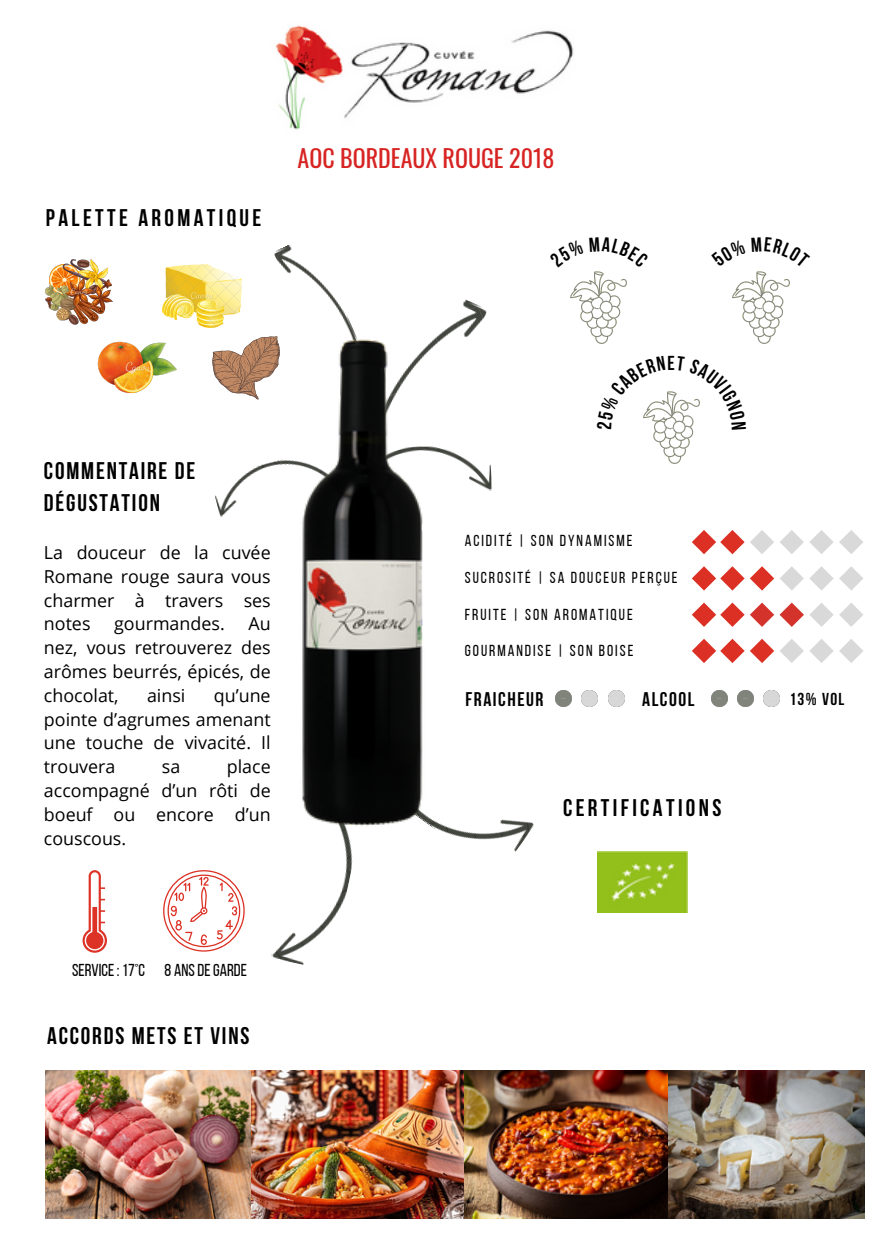
<style>
.page{position:relative;width:894px;height:1258px;background:#fff}
.page>*{position:absolute;margin:0;border:0;box-sizing:border-box;transform-origin:0 0}
.t1{font:700 24px/32.1px "Bebas Neue";letter-spacing:.075em;color:#000}
.t2{font:700 24px "Bebas Neue";letter-spacing:.14em;color:#000}
.t3{font:24px "Oswald";color:#d72422}
.t4{font:700 20.1px "Bebas Neue";color:#000}
.t5{font:700 19.8px "Bebas Neue";letter-spacing:.08em;color:#000}
.t6{font:18px/23.7px "Open Sans";color:#000;text-align:justify}
.t7{font:17.1px "Bebas Neue";color:#000}
.t8{font:700 17.1px "Bebas Neue";color:#000}
.t9{font:15.9px "Bebas Neue";letter-spacing:.125em;color:#000}
</style>
<div class="page">
<img style="left:469px;top:464px;width:23px;height:27px">
<img style="left:215px;top:459px;width:75px;height:58px">
<img style="left:274px;top:245px;width:81px;height:88px">
<img style="left:432px;top:819px;width:102px;height:33px">
<img style="left:271px;top:833px;width:82px;height:132px">
<img style="left:432px;top:299px;width:55px;height:173px">
<img style="left:290px;top:333px;width:142px;height:500px">
<img style="left:597px;top:851px;width:90px;height:61px">
<img style="left:45px;top:259px;width:68px;height:66px">
<img style="left:90px;top:320px;width:87px;height:73px">
<img style="left:162px;top:265px;width:79px;height:63px">
<svg style="left:212px;top:336px;width:68px;height:63px"></svg>
<img style="left:570px;top:271px;width:56px;height:72px">
<img style="left:653px;top:392px;width:41px;height:72px">
<img style="left:732px;top:271px;width:56px;height:72px">
<svg style="left:809px;top:530px;width:54px;height:24px"></svg>
<svg style="left:692px;top:530px;width:111px;height:24px"></svg>
<svg style="left:809px;top:566px;width:54px;height:24px"></svg>
<svg style="left:692px;top:566px;width:111px;height:24px"></svg>
<svg style="left:809px;top:603px;width:54px;height:24px"></svg>
<svg style="left:692px;top:602px;width:111px;height:25px"></svg>
<svg style="left:810px;top:639px;width:53px;height:24px"></svg>
<svg style="left:692px;top:639px;width:111px;height:24px"></svg>
<img style="left:555px;top:691px;width:16px;height:15px">
<img style="left:581px;top:691px;width:16px;height:15px">
<img style="left:608px;top:691px;width:16px;height:15px">
<img style="left:711px;top:691px;width:16px;height:15px">
<img style="left:737px;top:691px;width:16px;height:15px">
<img style="left:763px;top:691px;width:15px;height:15px">
<svg style="left:82px;top:870px;width:25px;height:83px"></svg>
<svg style="left:163px;top:870px;width:81px;height:81px"></svg>
<img style="left:45px;top:1070px;width:623px;height:148px">
<img style="left:668px;top:1070px;width:196px;height:148px">
<img style="left:276px;top:25px;width:298px;height:105px">
<svg style="left:643px;top:392px;width:22px;height:37px"></svg>
<svg style="left:676px;top:392px;width:24px;height:37px"></svg>
<p class="t2" style="left:46px;top:208px;width:217px">PALETTE AROMATIQUE</p>
<p class="t3" style="left:297px;top:139px;width:258px">AOC BORDEAUX ROUGE 2018</p>
<p class="t1" style="left:44px;top:456px;width:153px">COMMENTAIRE DE<br>DÉGUSTATION</p>
<p class="t6" style="left:44px;top:540px;width:228px">La douceur de la cuvée Romane rouge saura vous charmer à travers ses notes</p>
<p class="t6" style="left:114px;top:611px;width:112px">gourmandes.</p>
<p class="t6" style="left:44px;top:611px;width:228px;text-indent:204px">Au nez, vous retrouverez des arômes beurrés, épicés, de chocolat,</p>
<p class="t6" style="left:147px;top:683px;width:40px">ainsi</p>
<p class="t6" style="left:44px;top:683px;width:228px;text-indent:170px">qu’une pointe d’agrumes amenant une touche de vivacité. Il trouvera</p>
<p class="t6" style="left:44px;top:754px;width:228px;text-indent:183px">place accompagné d’un rôti de boeuf ou encore d’un couscous.</p>
<p class="t6" style="left:162px;top:754px;width:20px">sa</p>
<p class="t7" style="left:72px;top:962px;width:176px">SERVICE: 17°C 8 ANSDEGARDE</p>
<p class="t1" style="left:47px;top:1022px;width:204px">ACCORDS METS ET VINS</p>
<p class="t4" style="left:667px;top:354px;width:9px">E</p>
<p class="t9" style="left:464px;top:534px;width:169px">ACIDITÉ | SON DYNAMISME</p>
<p class="t9" style="left:464px;top:571px;width:214px">SUCROSITÉ | SA DOUCEUR PERÇUE</p>
<p class="t9" style="left:464px;top:607px;width:169px">FRUITE | SON AROMATIQUE</p>
<p class="t9" style="left:464px;top:644px;width:170px">GOURMANDISE | SON BOISE</p>
<p class="t5" style="left:465px;top:691px;width:79px">FRAICHEUR</p>
<p class="t5" style="left:642px;top:691px;width:54px">ALCOOL</p>
<p class="t8" style="left:789px;top:692px;width:56px">13% VOL</p>
<p class="t2" style="left:563px;top:798px;width:160px">CERTIFICATIONS</p>
</div>
